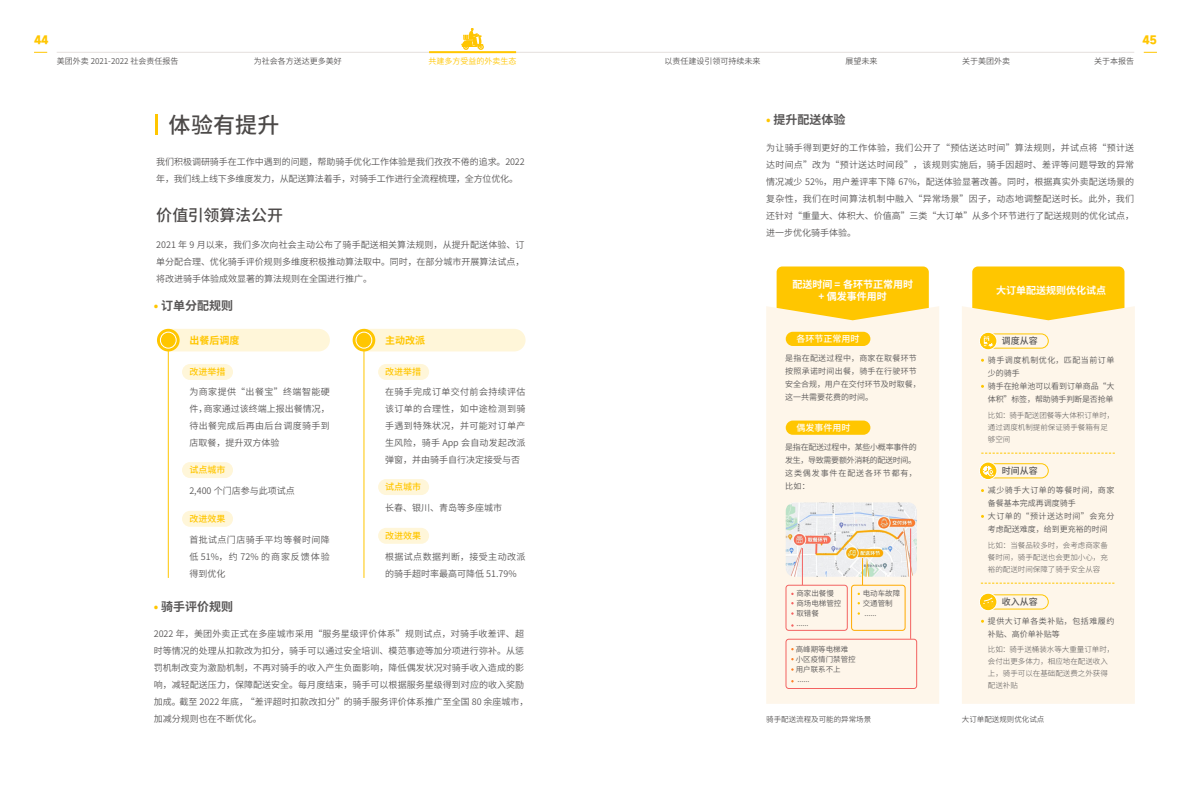
<style>
.page{position:relative;width:1191px;height:808px;background:#fff}
.page>*{position:absolute;margin:0;border:0;box-sizing:border-box;transform-origin:0 0}
.t1{font:500 22px "Source Han Sans CN";letter-spacing:.01em;color:#4c4948}
.t2{font:500 16px "Source Han Sans CN";letter-spacing:-.005em;color:#4c4948}
.t3{font:700 12px "Source Han Sans CN";color:#595757}
.t4{font:700 11px "Mi Sans";color:#ffc600}
.t5{font:700 10px/12px "Source Han Sans CN";color:#fff;text-align:center}
.t6{font:700 10px "Source Han Sans CN";color:#ffc600}
.t7{font:9px/17px "Source Han Sans CN";color:#595757;text-align:justify}
.t8{font:9px/17px "Source Han Sans CN";letter-spacing:.025em;color:#595757}
.t9{font:500 9px "Source Han Sans CN";color:#ffc600}
.t10{font:500 9px "Source Han Sans CN";color:#fff}
.t11{font:500 9px "Source Han Sans CN";color:#595757}
.t12{font:8px/13px "Source Han Sans CN";color:#595757;text-align:justify}
.t13{font:8px/13px "Source Han Sans CN";letter-spacing:.035em;color:#595757}
.t14{font:8px/13px "Source Han Sans CN";letter-spacing:.03em;color:#595757}
.t15{font:8px/13px "Source Han Sans CN";letter-spacing:.06em;color:#595757}
.t16{font:8px "Source Han Sans CN";color:#ffc600}
.t17{font:300 7.5px/12px "Source Han Sans CN";color:#595757}
.t18{font:7.5px/10px "Source Han Sans CN";color:#595757}
.s1{color:#ffc600}
</style>
<div class="page">
<hr style="left:57px;top:52px;width:1077px;height:1px;background:#e5e0dd">
<svg style="left:34px;top:52px;width:13px;height:1px"></svg>
<svg style="left:1143px;top:52px;width:14px;height:1px"></svg>
<hr style="left:429px;top:51px;width:87px;height:2px;background:#ffc600">
<svg style="left:461px;top:28px;width:23px;height:22px"></svg>
<div style="left:172px;top:329px;width:158px;height:22px;background:#fff6d9"></div>
<svg style="left:157px;top:329px;width:23px;height:22px"></svg>
<hr style="left:168px;top:340px;width:1px;height:238px;background:#ffc600">
<div style="left:182px;top:364px;width:51px;height:16px;background:#fff6d9;border-radius:8px"></div>
<div style="left:182px;top:462px;width:51px;height:16px;background:#fff6d9;border-radius:8px"></div>
<div style="left:182px;top:511px;width:51px;height:16px;background:#fff6d9;border-radius:8px"></div>
<div style="left:367px;top:329px;width:158px;height:22px;background:#fff6d9"></div>
<svg style="left:352px;top:329px;width:23px;height:22px"></svg>
<hr style="left:363px;top:340px;width:1px;height:238px;background:#ffc600">
<div style="left:378px;top:364px;width:51px;height:16px;background:#fff6d9;border-radius:8px"></div>
<div style="left:378px;top:479px;width:51px;height:16px;background:#fff6d9;border-radius:8px"></div>
<div style="left:378px;top:528px;width:51px;height:16px;background:#fff6d9;border-radius:8px"></div>
<div style="left:776px;top:266px;width:152px;height:93px;background:#ffc600;border-radius:6px"></div>
<div style="left:972px;top:266px;width:152px;height:93px;background:#ffc600;border-radius:6px"></div>
<div style="left:766px;top:306px;width:173px;height:398px;background:#fef6ea"></div>
<div style="left:962px;top:306px;width:172px;height:398px;background:#fef6ea"></div>
<img style="left:785px;top:502px;width:132px;height:75px">
<div style="left:785px;top:585px;width:62px;height:46px;border:1px solid #f36261;border-radius:3px"></div>
<div style="left:851px;top:585px;width:54px;height:46px;border:1px solid #ffaa01;border-radius:3px"></div>
<hr style="left:802px;top:548px;width:1px;height:37px;background:#f36261">
<svg style="left:862px;top:558px;width:1px;height:27px"></svg>
<hr style="left:910px;top:528px;width:1px;height:111px;background:#f36261">
<div style="left:785px;top:332px;width:85px;height:14px;background:#ffc600;border-radius:7px"></div>
<div style="left:785px;top:421px;width:85px;height:14px;background:#ffc600;border-radius:7px"></div>
<div style="left:785px;top:639px;width:132px;height:50px;border:1px solid #f36261;border-radius:3px"></div>
<svg style="left:981px;top:453px;width:133px;height:1px"></svg>
<svg style="left:980px;top:583px;width:134px;height:1px"></svg>
<svg style="left:979px;top:332px;width:18px;height:18px"></svg>
<div style="left:979px;top:332px;width:18px;height:18px;border:1px solid #fff;border-radius:50%"></div>
<svg style="left:979px;top:462px;width:18px;height:18px"></svg>
<div style="left:979px;top:461px;width:18px;height:19px;border:1px solid #fff;border-radius:50%"></div>
<svg style="left:983px;top:333px;width:66px;height:16px"></svg>
<svg style="left:982px;top:463px;width:67px;height:16px"></svg>
<svg style="left:979px;top:593px;width:18px;height:18px"></svg>
<div style="left:979px;top:593px;width:18px;height:18px;border:1px solid #fff;border-radius:50%"></div>
<svg style="left:982px;top:594px;width:67px;height:16px"></svg>
<hr style="left:156px;top:114px;width:2px;height:20px;background:#ffc600">
<div style="left:160px;top:332px;width:16px;height:16px;border:1px solid #fff;border-radius:50%"></div>
<div style="left:356px;top:332px;width:16px;height:16px;border:1px solid #fff;border-radius:50%"></div>
<p class="t4" style="left:34px;top:32px;width:16px">44</p>
<p class="t4" style="left:1142px;top:32px;width:16px">45</p>
<p class="t16" style="left:428px;top:57px;width:90px">共建多方受益的外卖生态</p>
<p class="t12" style="left:57px;top:55px;width:123px">美团外卖 2021-2022 社会责任报告</p>
<p class="t12" style="left:254px;top:55px;width:89px">为社会各方送达更多美好</p>
<p class="t12" style="left:664px;top:55px;width:97px">以责任建设引领可持续未来</p>
<p class="t12" style="left:845px;top:55px;width:33px">展望未来</p>
<p class="t12" style="left:962px;top:55px;width:49px">关于美团外卖</p>
<p class="t12" style="left:1094px;top:55px;width:41px">关于本报告</p>
<h1 class="t1" style="left:169px;top:112px;width:112px">体验有提升</h1>
<p class="t7" style="left:156px;top:153px;width:370px">我们积极调研骑手在工作中遇到的问题，帮助骑手优化工作体验是我们孜孜不倦的追求。2022年，我们线上线下多维度发力，从配送算法着手，对骑手工作进行全流程梳理，全方位优化。</p>
<h2 class="t2" style="left:156px;top:206px;width:128px">价值引领算法公开</h2>
<p class="t7" style="left:156px;top:236px;width:370px">2021 年 9 月以来，我们多次向社会主动公布了骑手配送相关算法规则，从提升配送体验、订单分配合理、优化骑手评价规则多维度积极推动算法取中。同时，在部分城市开展算法试点，将改进骑手体验成效显著的算法规则在全国进行推广。</p>
<h3 class="t3" style="left:154px;top:299px;width:81px"><span class="s1">•</span> 订单分配规则</h3>
<p class="t6" style="left:189px;top:335px;width:51px">出餐后调度</p>
<p class="t9" style="left:189px;top:366px;width:37px">改进举措</p>
<p class="t7" style="left:189px;top:383px;width:142px">为商家提供“出餐宝”终端智能硬件，商家通过该终端上报出餐情况，待出餐完成后再由后台调度骑手到店取餐，提升双方体验</p>
<p class="t7" style="left:189px;top:482px;width:107px">2,400 个门店参与此项试点</p>
<p class="t7" style="left:189px;top:531px;width:142px">首批试点门店骑手平均等餐时间降低 51%，约 72% 的商家反馈体验得到优化</p>
<p class="t9" style="left:189px;top:465px;width:37px">试点城市</p>
<p class="t9" style="left:189px;top:513px;width:37px">改进效果</p>
<p class="t6" style="left:385px;top:335px;width:41px">主动改派</p>
<p class="t9" style="left:385px;top:366px;width:37px">改进举措</p>
<p class="t7" style="left:385px;top:383px;width:142px">在骑手完成订单交付前会持续评估该订单的合理性，如中途检测到骑手遇到特殊状况，并可能对订单产生风险，骑手 App 会自动发起改派弹窗，并由骑手自行决定接受与否</p>
<p class="t9" style="left:385px;top:482px;width:37px">试点城市</p>
<p class="t7" style="left:385px;top:499px;width:118px">长春、银川、青岛等多座城市</p>
<p class="t9" style="left:385px;top:530px;width:37px">改进效果</p>
<p class="t8" style="left:385px;top:548px;width:142px">根据试点数据判断，接受主动改派的骑手超时率最高可降低 51.79%</p>
<h3 class="t3" style="left:154px;top:600px;width:81px"><span class="s1">•</span> 骑手评价规则</h3>
<p class="t7" style="left:154px;top:625px;width:376px;text-align:left">2022 年，美团外卖正式在多座城市采用“服务星级评价体系”规则试点，对骑手收差评、超时等情况的处理从扣款改为扣分，骑手可以通过安全培训、模范事迹等加分项进行弥补。从惩罚机制改变为激励机制，不再对骑手的收入产生负面影响，降低偶发状况对骑手收入造成的影响，减轻配送压力，保障配送安全。每月度结束，骑手可以根据服务星级得到对应的收入奖励加成。截至 2022 年底，“差评超时扣款改扣分”的骑手服务评价体系推广至全国 80 余座城市，加减分规则也在不断优化。</p>
<h3 class="t3" style="left:766px;top:113px;width:81px"><span class="s1">•</span> 提升配送体验</h3>
<p class="t7" style="left:766px;top:139px;width:369px">为让骑手得到更好的工作体验，我们公开了“预估送达时间”算法规则，并试点将“预计送达时间点”改为“预计送达时间段”，该规则实施后，骑手因超时、差评等问题导致的异常情况减少 52%，用户差评率下降 67%，配送体验显著改善。同时，根据真实外卖配送场景的复杂性，我们在时间算法机制中融入“异常场景”因子，动态地调整配送时长。此外，我们还针对“重量大、体积大、价值高”三类“大订单”从多个环节进行了配送规则的优化试点，进一步优化骑手体验。</p>
<p class="t5" style="left:792px;top:278px;width:122px">配送时间 = 各环节正常用时+ 偶发事件用时</p>
<p class="t5" style="left:996px;top:284px;width:112px">大订单配送规则优化试点</p>
<p class="t10" style="left:796px;top:334px;width:64px">各环节正常用时</p>
<p class="t13" style="left:785px;top:352px;width:137px">是指在配送过程中，商家在取餐环节按照承诺时间出餐，骑手在行驶环节安全合规，用户在交付环节及时取餐，这一共需要花费的时间。</p>
<p class="t10" style="left:796px;top:423px;width:55px">偶发事件用时</p>
<p class="t12" style="left:785px;top:441px;width:133px">是指在配送过程中，某些小概率事件的发生，导致需要额外消耗的配送时间。这类偶发事件在配送各环节都有，比如：</p>
<p class="t18" style="left:796px;top:588px;width:46px">商家出餐慢商场电梯管控取错餐<br>......</p>
<p class="t18" style="left:862px;top:588px;width:39px">电动车故障交通管制......</p>
<p class="t18" style="left:795px;top:644px;width:61px">高峰期等电梯难小区疫情门禁管控用户联系不上<br>......</p>
<p class="t11" style="left:1001px;top:336px;width:37px">调度从容</p>
<p class="t12" style="left:988px;top:354px;width:128px;text-align:left">骑手调度机制优化，匹配当前订单少的骑手<br>骑手在抢单池可以看到订单商品“大体积”标签，帮助骑手判断是否抢单</p>
<p class="t17" style="left:988px;top:409px;width:128px">比如：骑手配送团餐等大体积订单时，通过调度机制提前保证骑手餐箱有足够空间</p>
<p class="t11" style="left:1001px;top:466px;width:37px">时间从容</p>
<p class="t14" style="left:988px;top:484px;width:128px">减少骑手大订单的等餐时间，商家备餐基本完成再调度骑手<br>大订单的“预计送达时间”会充分考虑配送难度，给到更充裕的时间</p>
<p class="t17" style="left:988px;top:539px;width:122px;text-align:justify">比如：当餐品较多时，会考虑商家备餐时间，骑手配送也会更加小心，充裕的配送时间保障了骑手安全从容</p>
<p class="t11" style="left:1001px;top:597px;width:37px">收入从容</p>
<p class="t15" style="left:988px;top:615px;width:128px">提供大订单各类补贴，包括难履约补贴、高价单补贴等</p>
<p class="t17" style="left:988px;top:644px;width:128px">比如：骑手送桶装水等大重量订单时，会付出更多体力，相应地在配送收入上，骑手可以在基础配送费之外获得配送补贴</p>
<p class="t18" style="left:766px;top:714px;width:106px">骑手配送流程及可能的异常场景</p>
<p class="t18" style="left:962px;top:714px;width:84px">大订单配送规则优化试点</p>
</div>
